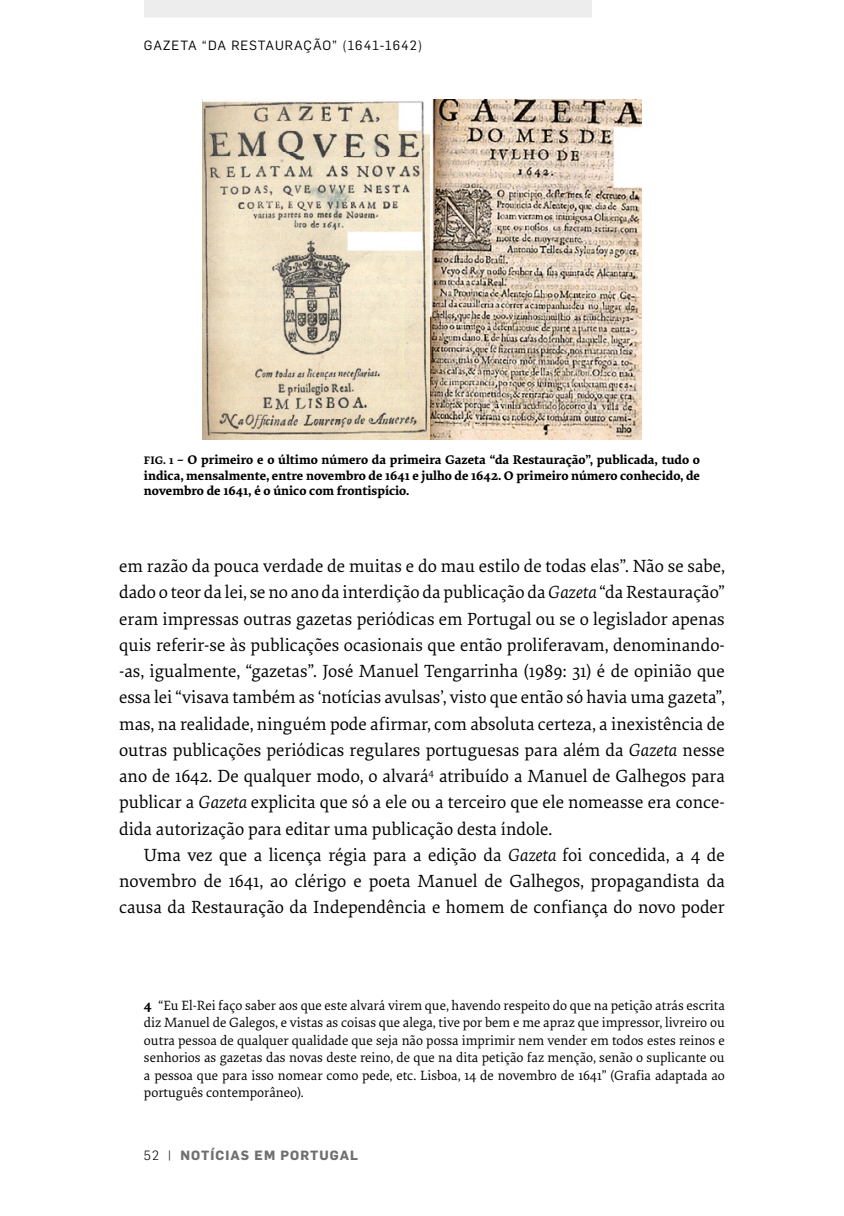
<style>
.page{position:relative;width:844px;height:1216px;background:#fff}
.page>*{position:absolute;margin:0;border:0;box-sizing:border-box;transform-origin:0 0}
.t1{font:18.38px/26.2px "Elena";color:#000;text-align:justify}
.t2{font:14px/17.5px "Elena";color:#000;text-align:justify}
.t3{font:700 13.12px/15.8px "Elena";color:#000;text-align:justify}
.t4{font:13.12px "Flama";letter-spacing:.08em;color:#000}
.t5{font:700 13.12px "Flama";letter-spacing:.08em;color:#706f6f}
.s1{font-size:11.38px}
.s2{font-style:italic}
.s3{font-weight:700}
.s4{font-weight:300;color:#000}
</style>
<div class="page">
<div style="left:144px;top:0;width:448px;height:17px;background:#ededed"></div>
<img style="left:203px;top:99px;width:438px;height:341px">
<p class="t4" style="left:144px;top:37px;width:132px">GAZETA “DA RESTAURA</p>
<p class="t4" style="left:303px;top:37px;width:120px">ÇÃO” (1641‑1642)</p>
<p class="t3" style="left:144px;top:451px;width:557px"><span class="s1">FIG. 1 –</span> O primeiro e o último número da primeira Gazeta “da Restauração”, publicada, tudo o indica, mensalmente, entre novembro de 1641 e julho de 1642. O primeiro número conhecido, de novembro de 1641, é o único com frontispício.</p>
<p class="t1" style="left:119px;top:552px;width:607px">em razão da pouca verdade de muitas e do mau estilo de todas elas”. Não se sabe, dado o teor da lei, se no ano da interdição da publicação da <span class="s2">Gazeta</span> “da Restauração” eram impressas outras gazetas periódicas em Portugal ou se o legislador apenas quis referir‑se às publicações ocasionais que então proliferavam, denominando-‑as, igualmente, “gazetas”. José Manuel Tengarrinha (1989: 31) é de opinião que essa lei “visava também as ‘notícias avulsas’, visto que então só havia uma gazeta”, mas, na realidade, ninguém pode afirmar, com absoluta certeza, a inexistência de outras publicações periódicas regulares portuguesas para além da <span class="s2">Gazeta</span> nesse ano de 1642. De qualquer modo, o alvará<sup>4</sup> atribuído a Manuel de Galhegos para publicar a <span class="s2">Gazeta</span> explicita que só a ele ou a terceiro que ele nomeasse era conce‑ dida autorização para editar uma publicação desta índole.</p>
<p class="t1" style="left:119px;top:841px;width:607px;text-indent:25px">Uma vez que a licença régia para a edição da <span class="s2">Gazeta</span> foi concedida, a 4 de novembro de 1641, ao clérigo e poeta Manuel de Galhegos, propagandista da causa da Restauração da Independência e homem de confiança do novo poder</p>
<p class="t2" style="left:144px;top:995px;width:582px"><span class="s3">4</span> “Eu El‑Rei faço saber aos que este alvará virem que, havendo respeito do que na petição atrás escrita diz Manuel de Galegos, e vistas as coisas que alega, tive por bem e me apraz que impressor, livreiro ou outra pessoa de qualquer qualidade que seja não possa imprimir nem vender em todos estes reinos e senhorios as gazetas das novas deste reino, de que na dita petição faz menção, senão o suplicante ou a pessoa que para isso nomear como pede, etc. Lisboa, 14 de novembro de 1641” (Grafia adaptada ao português contemporâneo).</p>
<p class="t5" style="left:144px;top:1147px;width:215px"><span class="s4">52 |</span> NOTÍCIAS EM PORTUGAL</p>
</div>
